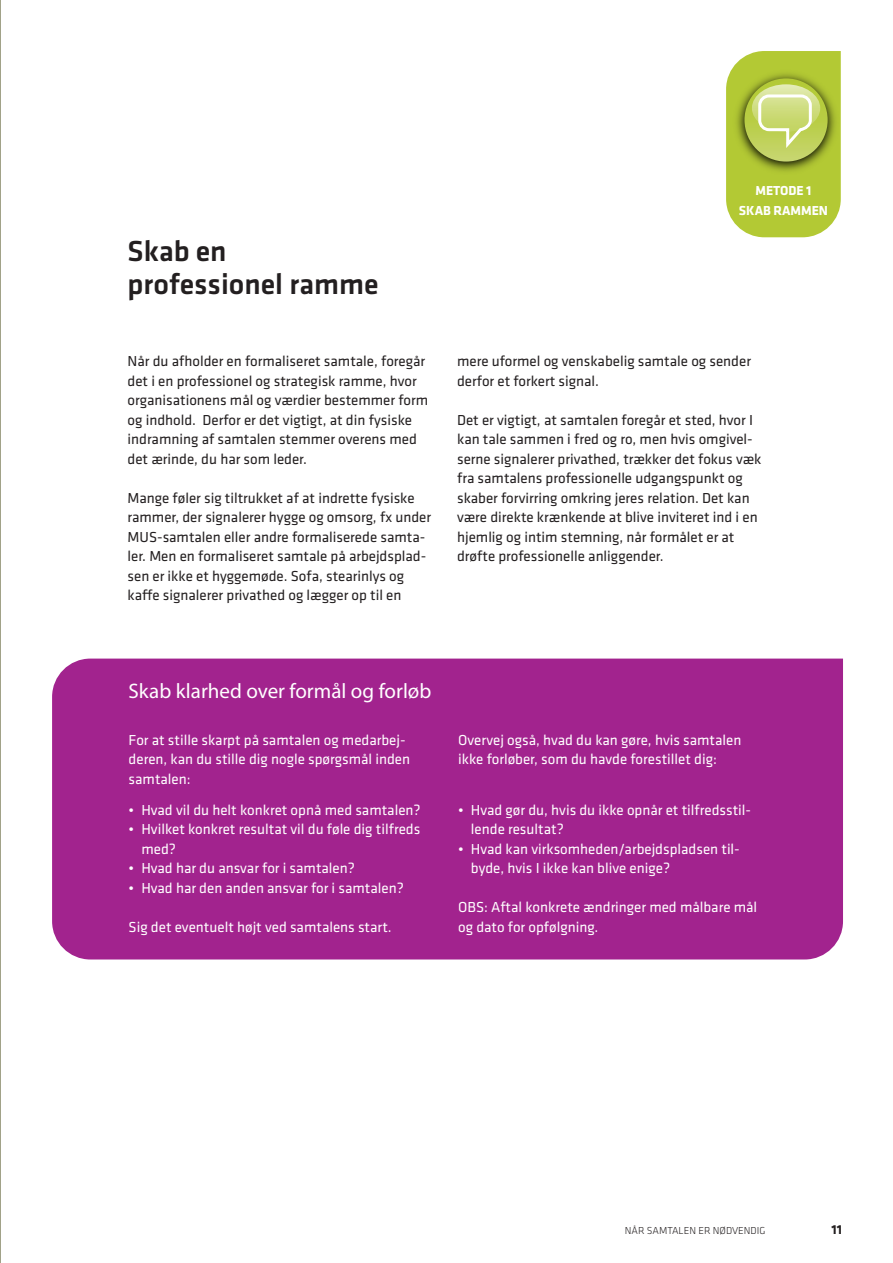
<style>
.page{position:relative;width:893px;height:1263px;background:#fff}
.page>*{position:absolute;margin:0;border:0;box-sizing:border-box;transform-origin:0 0}
.Underoverskrift{font:500 30px/33px "Klavika";color:#231f20}
.FAKTABOX_H1{font:21px "Myriad Pro";color:#fff}
.BAR_Brød{font:15px/19.5px "Klavika";color:#231f20}
.BAR_Brød-2{font:15px/19.5px "Klavika";color:#fff}
.Box_lille{font:15px/19.5px "Klavika";color:#fff}
.Værktøj_box_overskrift{font:700 13.5px "Klavika";letter-spacing:-.005em;color:#fff}
.t1{font:700 13.5px "Klavika";color:#231f20}
.t2{font:300 10.5px "Klavika";color:#231f20}
</style>
<div class="page">
<hr style="left:0;top:0;width:1px;height:1263px;background:#a1a288">
<svg style="left:726px;top:51px;width:115px;height:186px;background:#bace49"></svg>
<img style="left:731px;top:67px;width:110px;height:111px">
<svg style="left:744px;top:78px;width:84px;height:84px;background:#bacb55"></svg>
<svg style="left:752px;top:84px;width:68px;height:48px;background:#d0de85"></svg>
<div style="left:758px;top:94px;width:54px;height:37px;border:3px solid #fff;border-radius:9px"></div>
<div style="left:52px;top:659px;width:791px;height:300px;background:#a2238e"></div>
<p class="Underoverskrift" style="left:128px;top:233px;width:252px">Skab en professionel ramme</p>
<p class="BAR_Brød" style="left:128px;top:351px;width:302px">Når du afholder en formaliseret samtale, foregår det i en professionel og strategisk ramme, hvor organisationens mål og værdier bestemmer form og indhold. Derfor er det vigtigt, at din fysiske indramning af samtalen stemmer overens med det ærinde, du har som leder.</p>
<p class="BAR_Brød" style="left:128px;top:487px;width:305px">Mange føler sig tiltrukket af at indrette fysiske rammer, der signalerer hygge og omsorg, fx under MUS-samtalen eller andre formaliserede samta&shy;ler. Men en formaliseret samtale på arbejdsplad&shy;sen er ikke et hyggemøde. Sofa, stearinlys og kaffe signalerer privathed og lægger op til en</p>
<p class="Værktøj_box_overskrift" style="left:755px;top:181px;width:57px">METODE 1</p>
<p class="Værktøj_box_overskrift" style="left:739px;top:200px;width:91px">SKAB RAMMEN</p>
<p class="BAR_Brød" style="left:457px;top:351px;width:295px">mere uformel og venskabelig samtale og sender derfor et forkert signal.</p>
<p class="BAR_Brød" style="left:457px;top:409px;width:306px">Det er vigtigt, at samtalen foregår et sted, hvor I kan tale sammen i fred og ro, men hvis omgivel&shy;serne signalerer privathed, trækker det fokus væk fra samtalens professionelle udgangspunkt og skaber forvirring omkring jeres relation. Det kan være direkte krænkende at blive inviteret ind i en hjemlig og intim stemning, når formålet er at drøfte professionelle anliggender.</p>
<p class="FAKTABOX_H1" style="left:129px;top:678px;width:304px">Skab klarhed over formål og forløb</p>
<p class="Box_lille" style="left:129px;top:729px;width:283px">For at stille skarpt på samtalen og medarbej&shy;deren, kan du stille dig nogle spørgsmål inden samtalen:</p>
<p class="BAR_Brød-2" style="left:129px;top:799px;width:294px">• Hvad vil du helt konkret opnå med samtalen?</p>
<p class="BAR_Brød-2" style="left:141px;top:819px;width:280px;text-indent:-13px">• Hvilket konkret resultat vil du føle dig tilfreds med?</p>
<p class="BAR_Brød-2" style="left:129px;top:858px;width:228px">• Hvad har du ansvar for i samtalen?</p>
<p class="BAR_Brød-2" style="left:129px;top:877px;width:277px">• Hvad har den anden ansvar for i samtalen?</p>
<p class="Box_lille" style="left:129px;top:916px;width:265px">Sig det eventuelt højt ved samtalens start.</p>
<p class="Box_lille" style="left:458px;top:729px;width:285px">Overvej også, hvad du kan gøre, hvis samtalen ikke forløber, som du havde forestillet dig:</p>
<p class="BAR_Brød-2" style="left:471px;top:799px;width:282px;text-indent:-13px">• Hvad gør du, hvis du ikke opnår et tilfredsstil&shy;lende resultat?</p>
<p class="BAR_Brød-2" style="left:471px;top:838px;width:270px;text-indent:-13px">• Hvad kan virksomheden/arbejdspladsen til&shy;byde, hvis I ikke kan blive enige?</p>
<p class="Box_lille" style="left:458px;top:897px;width:301px">OBS: Aftal konkrete ændringer med målbare mål og dato for opfølgning.</p>
<p class="t2" style="left:625px;top:1224px;width:142px">NÅR SAMTALEN ER NØDVENDIG</p>
<p class="t1" style="left:831px;top:1220px;width:12px">11</p>
</div>
